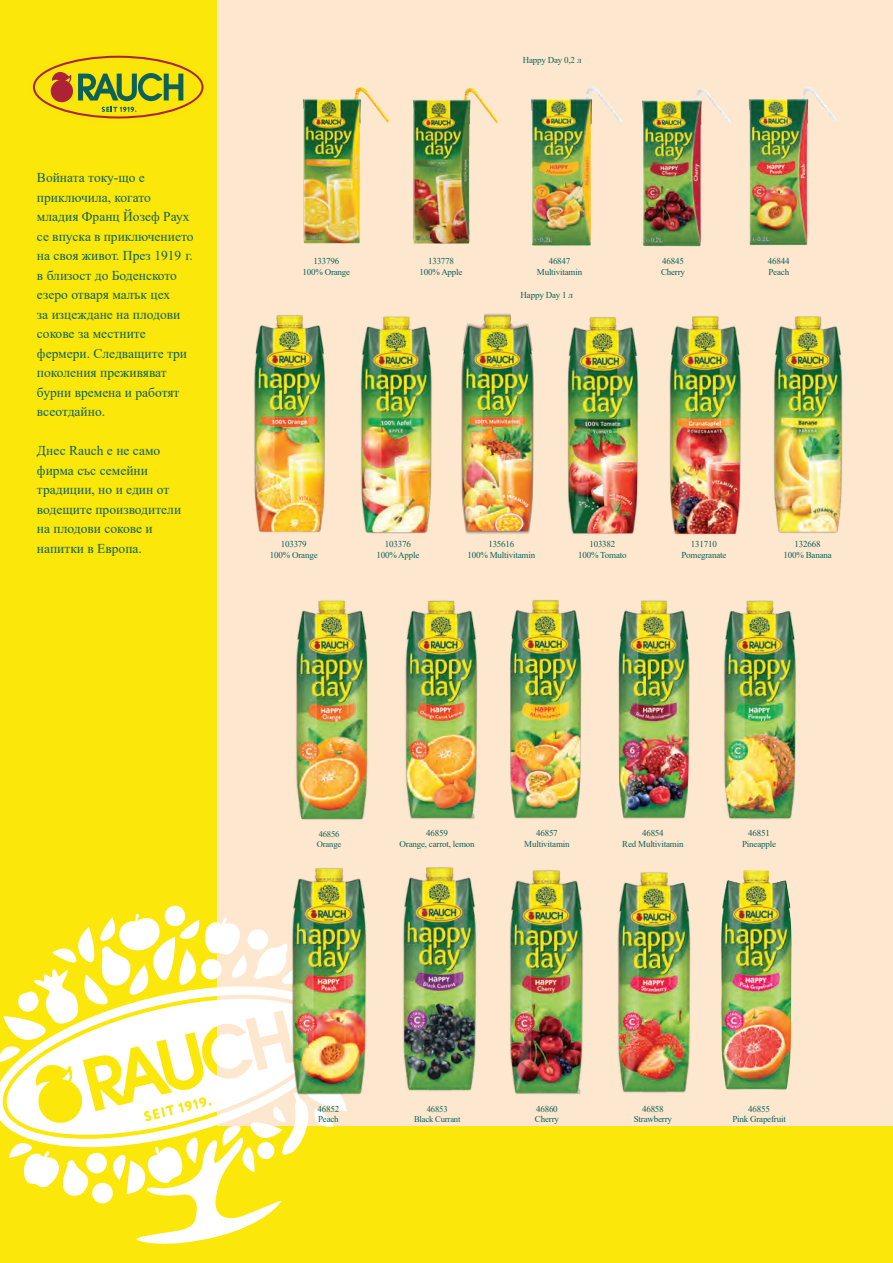
<style>
.page{position:relative;width:893px;height:1263px;background:#fff}
.page>*{position:absolute;margin:0;border:0;box-sizing:border-box;transform-origin:0 0}
.t1{font:13.5px/19.5px "Times New Roman";color:#0e6156}
.t2{font:9px/10.5px "Times New Roman";letter-spacing:-.02em;color:#0e6156;text-align:center}
.t3{font:8.7px/10.1px "Times New Roman";letter-spacing:-.02em;color:#0e6156;text-align:center}
</style>
<div class="page">
<div style="left:216px;top:0;width:677px;height:1131px;background:#fde8cf"></div>
<div style="left:0;top:1127px;width:893px;height:136px;background:#fbe709"></div>
<div style="left:0;top:0;width:216px;height:1263px;background:#fbe709"></div>
<svg style="left:0;top:904px;width:347px;height:340px"></svg>
<svg style="left:32px;top:55px;width:172px;height:64px"></svg>
<img style="left:302px;top:86px;width:88px;height:158px">
<img style="left:413px;top:87px;width:86px;height:157px">
<img style="left:748px;top:87px;width:90px;height:159px">
<img style="left:642px;top:88px;width:88px;height:159px">
<img style="left:531px;top:87px;width:91px;height:159px">
<img style="left:291px;top:868px;width:76px;height:231px">
<img style="left:617px;top:872px;width:74px;height:221px">
<img style="left:724px;top:600px;width:72px;height:219px">
<img style="left:618px;top:600px;width:72px;height:219px">
<img style="left:510px;top:870px;width:73px;height:224px">
<img style="left:403px;top:867px;width:74px;height:224px">
<img style="left:721px;top:870px;width:71px;height:220px">
<img style="left:510px;top:600px;width:72px;height:219px">
<img style="left:405px;top:600px;width:73px;height:219px">
<img style="left:296px;top:600px;width:72px;height:220px">
<img style="left:254px;top:315px;width:72px;height:218px">
<img style="left:360px;top:316px;width:72px;height:218px">
<img style="left:773px;top:316px;width:70px;height:217px">
<img style="left:567px;top:317px;width:72px;height:217px">
<img style="left:461px;top:313px;width:73px;height:221px">
<img style="left:669px;top:316px;width:72px;height:219px">
<p class="t1" style="left:37px;top:168px;width:158px">Войната току-що е приключила, когато младия Франц Йозеф Раух се впуска в приключението на своя живот. През 1919 г. в близост до Боденското езеро отваря малък цех<br>за изцеждане на плодови сокове за местните фермери. Следващите три поколения преживяват бурни времена и работят всеотдайно.</p>
<p class="t1" style="left:37px;top:441px;width:146px">Днес Rauch е не само фирма със семейни традиции, но и един от водещите производители на плодови сокове и напитки в Европа.</p>
<p class="t2" style="left:523px;top:55px;width:60px">Happy Day 0,2 л</p>
<p class="t2" style="left:302px;top:256px;width:49px">133796<br>100% Orange</p>
<p class="t2" style="left:420px;top:256px;width:44px">133778<br>100% Apple</p>
<p class="t2" style="left:768px;top:256px;width:23px;text-align:left">46844<br>Peach</p>
<p class="t2" style="left:537px;top:256px;width:47px">46847<br>Multivitamin</p>
<p class="t2" style="left:661px;top:256px;width:26px;text-align:left">46845<br>Cherry</p>
<p class="t2" style="left:521px;top:290px;width:54px">Happy Day 1 л</p>
<p class="t2" style="left:270px;top:539px;width:49px">103379<br>100% Orange</p>
<p class="t2" style="left:376px;top:539px;width:44px">103376<br>100% Apple</p>
<p class="t2" style="left:783px;top:539px;width:50px">132668<br>100% Banana</p>
<p class="t2" style="left:468px;top:539px;width:69px">135616<br>100% Multivitamin</p>
<p class="t2" style="left:681px;top:539px;width:47px">131710<br>Pomegranate</p>
<p class="t2" style="left:578px;top:539px;width:50px">103382<br>100% Tomato</p>
<p class="t3" style="left:317px;top:828px;width:26px;text-align:left">46856<br>Orange</p>
<p class="t2" style="left:400px;top:828px;width:77px">46859<br>Orange, carrot, lemon</p>
<p class="t2" style="left:524px;top:828px;width:47px">46857<br>Multivitamin</p>
<p class="t2" style="left:622px;top:828px;width:63px">46854<br>Red Multivitamin</p>
<p class="t2" style="left:742px;top:828px;width:35px">46851<br>Pineapple</p>
<p class="t2" style="left:318px;top:1103px;width:23px;text-align:left">46852<br>Peach</p>
<p class="t2" style="left:634px;top:1103px;width:40px">46858<br>Strawberry</p>
<p class="t3" style="left:414px;top:1104px;width:48px">46853<br>Black Currant</p>
<p class="t2" style="left:732px;top:1103px;width:55px">46855<br>Pink Grapefruit</p>
<p class="t2" style="left:535px;top:1103px;width:26px;text-align:left">46860<br>Cherry</p>
</div>
